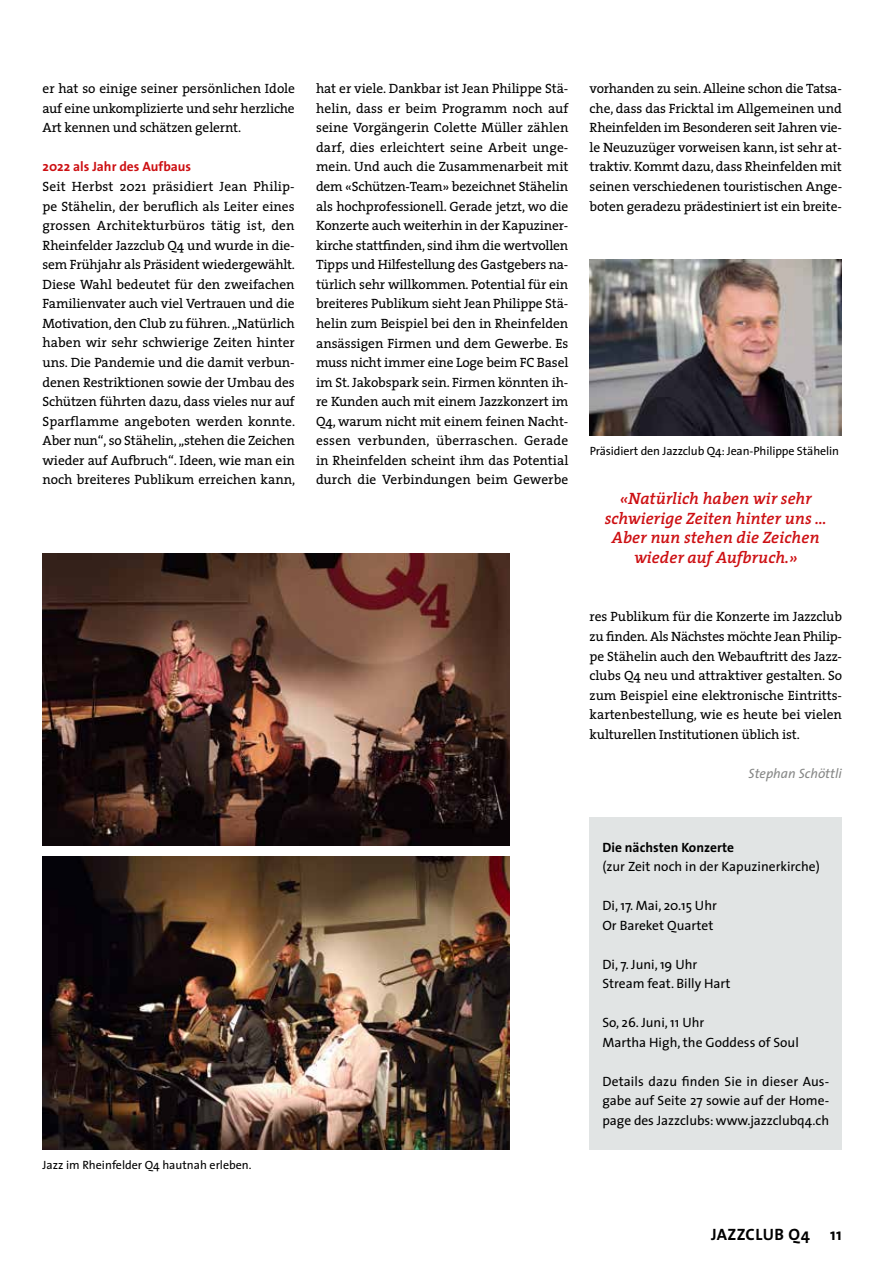
<style>
.page{position:relative;width:893px;height:1263px;background:#fff}
.page>*{position:absolute;margin:0;border:0;box-sizing:border-box;transform-origin:0 0}
.t1{font:italic 600 16.5px/19.5px "The Serif";color:#cd1013;text-align:center}
.t2{font:700 16.5px "The Sans";letter-spacing:.025em;color:#000}
.t3{font:13.5px/19.5px "The Serif";letter-spacing:-.01em;color:#000;text-align:justify}
.t4{font:13.5px/19.5px "The Sans";color:#000}
.t5{font:700 13.5px "The Sans";color:#cd1013}
.t6{font:700 13.5px "The Sans";color:#000}
.t7{font:italic 13.5px "The Sans";color:#868786}
.t8{font:12px "The Sans";letter-spacing:-.01em;color:#000}
</style>
<div class="page">
<img style="left:590px;top:259px;width:252px;height:176px">
<img style="left:43px;top:553px;width:466px;height:293px">
<img style="left:43px;top:857px;width:466px;height:292px">
<div style="left:590px;top:817px;width:252px;height:332px;background:#e1e4e4"></div>
<p class="t3" style="left:43px;top:78px;width:254px">er hat so einige seiner persönlichen Idole auf eine unkomplizierte und sehr herzliche Art kennen und schätzen gelernt.</p>
<p class="t5" style="left:43px;top:156px;width:150px">2022 als Jahr des Aufbaus</p>
<p class="t3" style="left:43px;top:176px;width:254px">Seit Herbst 2021 präsidiert Jean Philip&shy;pe Stähelin, der beruflich als Leiter eines grossen Architekturbüros tätig ist, den Rheinfelder Jazzclub Q4 und wurde in die&shy;sem Frühjahr als Präsident wiedergewählt.<br>Diese Wahl bedeutet für den zweifachen Familienvater auch viel Vertrauen und die Motivation, den Club zu führen. „Natürlich haben wir sehr schwierige Zeiten hinter uns. Die Pandemie und die damit verbun&shy;denen Restriktionen sowie der Umbau des Schützen führten dazu, dass vieles nur auf Sparflamme angeboten werden konnte.<br>Aber nun“, so Stähelin, „stehen die Zeichen wieder auf Aufbruch“. Ideen, wie man ein noch breiteres Publikum erreichen kann,</p>
<p class="t3" style="left:316px;top:78px;width:254px">hat er viele. Dankbar ist Jean Philippe Stä&shy;helin, dass er beim Programm noch auf seine Vorgängerin Colette Müller zählen darf, dies erleichtert seine Arbeit unge&shy;mein. Und auch die Zusammenarbeit mit dem «Schützen-Team» bezeichnet Stähelin als hochprofessionell. Gerade jetzt, wo die Konzerte auch weiterhin in der Kapuziner&shy;kirche stattfinden, sind ihm die wertvollen Tipps und Hilfestellung des Gastgebers na&shy;türlich sehr willkommen. Potential für ein breiteres Publikum sieht Jean Philippe Stä&shy;helin zum Beispiel bei den in Rheinfelden ansässigen Firmen und dem Gewerbe. Es muss nicht immer eine Loge beim FC Basel im St. Jakobspark sein. Firmen könnten ih&shy;re Kunden auch mit einem Jazzkonzert im Q4, warum nicht mit einem feinen Nacht&shy;essen verbunden, überraschen. Gerade in Rheinfelden scheint ihm das Potential durch die Verbindungen beim Gewerbe</p>
<p class="t3" style="left:590px;top:79px;width:254px">vorhanden zu sein. Alleine schon die Tatsa&shy;che, dass das Fricktal im Allgemeinen und Rheinfelden im Besonderen seit Jahren vie&shy;le Neuzuzüger vorweisen kann, ist sehr at&shy;traktiv. Kommt dazu, dass Rheinfelden mit seinen verschiedenen touristischen Ange&shy;boten geradezu prädestiniert ist ein breite-</p>
<p class="t8" style="left:590px;top:441px;width:251px">Präsidiert den Jazzclub Q4: Jean-Philippe Stähelin</p>
<p class="t1" style="left:605px;top:489px;width:224px">«Natürlich haben wir sehr schwierige Zeiten hinter uns …<br>Aber nun stehen die Zeichen wieder auf Aufbruch.»</p>
<p class="t3" style="left:590px;top:607px;width:254px">res Publikum für die Konzerte im Jazzclub zu finden. Als Nächstes möchte Jean Philip&shy;pe Stähelin auch den Webauftritt des Jazz&shy;clubs Q4 neu und attraktiver gestalten. So zum Beispiel eine elektronische Eintritts&shy;kartenbestellung, wie es heute bei vielen kulturellen Institutionen üblich ist.</p>
<p class="t7" style="left:748px;top:762px;width:95px">Stephan Schöttli</p>
<p class="t8" style="left:43px;top:1155px;width:211px">Jazz im Rheinfelder Q4 hautnah erleben.</p>
<p class="t6" style="left:602px;top:836px;width:133px">Die nächsten Konzerte</p>
<p class="t4" style="left:602px;top:856px;width:219px">(zur Zeit noch in der Kapuzinerkirche)</p>
<p class="t4" style="left:602px;top:895px;width:116px">Di, 17. Mai, 20.15 Uhr<br>Or Bareket Quartet</p>
<p class="t4" style="left:602px;top:954px;width:130px">Di, 7. Juni, 19 Uhr<br>Stream feat. Billy Hart</p>
<p class="t4" style="left:602px;top:1012px;width:198px">So, 26. Juni, 11 Uhr<br>Martha High, the Goddess of Soul</p>
<p class="t4" style="left:602px;top:1071px;width:228px;text-align:justify">Details dazu finden Sie in dieser Aus&shy;gabe auf Seite 27 sowie auf der Home&shy;page des Jazzclubs: www.jazzclubq4.ch</p>
<p class="t2" style="left:711px;top:1221px;width:132px">JAZZCLUB Q4 11</p>
</div>
